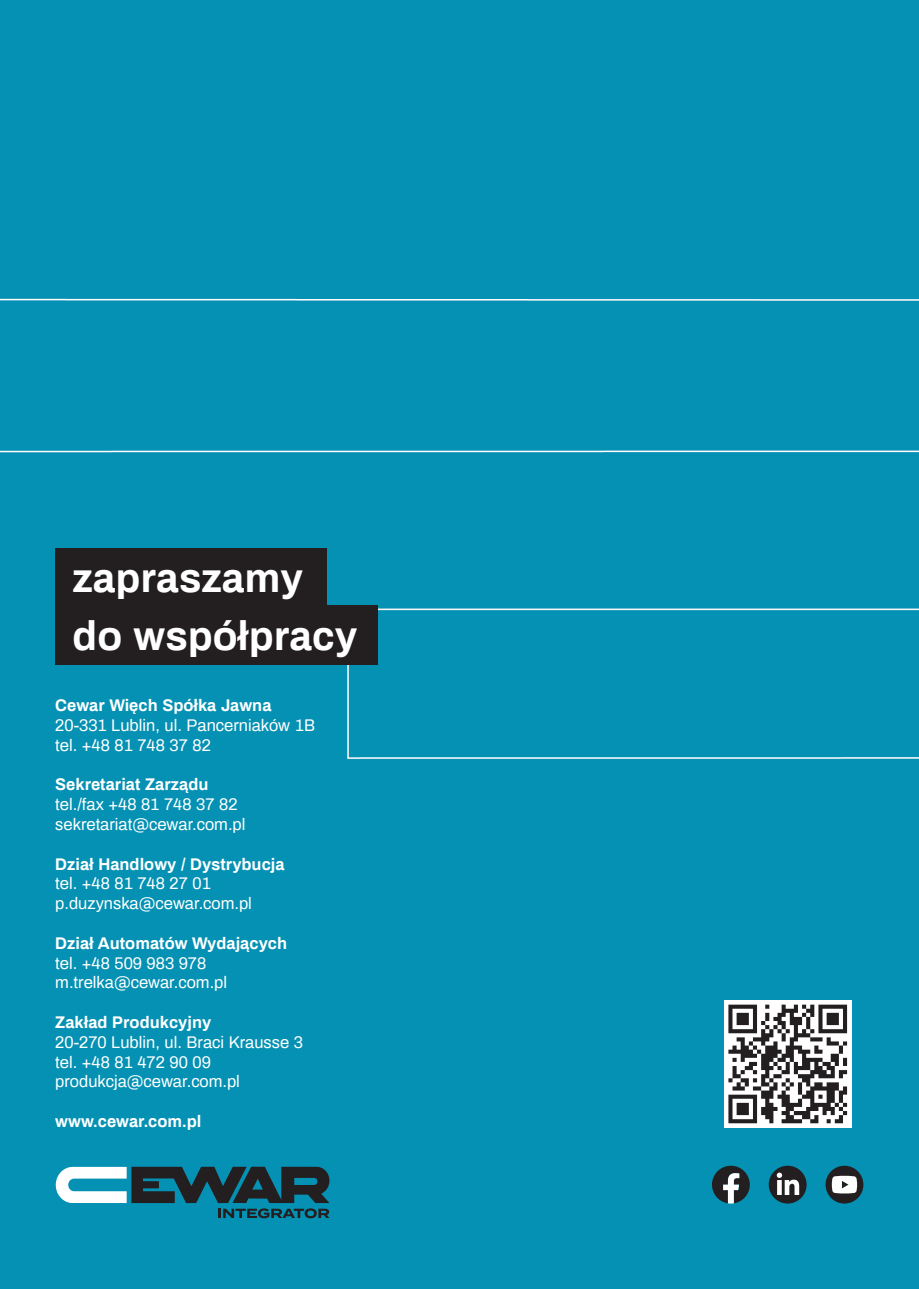
<style>
.page{position:relative;width:919px;height:1289px;background:#fff}
.page>*{position:absolute;margin:0;border:0;box-sizing:border-box;transform-origin:0 0}
.t1{font:700 40.65px/58.1px "Archivo";color:#fff}
.t2{font:16.5px/19.8px "Archivo";color:#fff}
.t3{font:700 16.5px "Archivo";color:#fff}
</style>
<div class="page">
<div style="left:0;top:0;width:918px;height:1288px;background:#0591b3"></div>
<div style="left:55px;top:605px;width:322px;height:59px;background:#231f20"></div>
<div style="left:55px;top:547px;width:271px;height:60px;background:#231f20"></div>
<svg style="left:218px;top:1208px;width:111px;height:10px"></svg>
<svg style="left:56px;top:1166px;width:273px;height:36px"></svg>
<div style="left:724px;top:1000px;width:127px;height:127px;background:#fff"></div>
<svg style="left:728px;top:1004px;width:119px;height:119px"></svg>
<div style="left:825px;top:1165px;width:38px;height:38px;background:#231f20;border-radius:50%"></div>
<svg style="left:831px;top:1175px;width:26px;height:18px"></svg>
<div style="left:768px;top:1165px;width:38px;height:38px;background:#231f20;border-radius:50%"></div>
<svg style="left:776px;top:1172px;width:23px;height:22px"></svg>
<svg style="left:712px;top:1165px;width:37px;height:38px"></svg>
<h1 class="t1" style="left:73px;top:547px;width:286px">zapraszamy do współpracy</h1>
<p class="t3" style="left:55px;top:693px;width:218px">Cewar Więch Spółka Jawna</p>
<p class="t2" style="left:55px;top:714px;width:261px">20-331 Lublin, ul. Pancerniaków 1B tel. +48 81 748 37 82</p>
<p class="t3" style="left:55px;top:772px;width:155px">Sekretariat Zarządu</p>
<p class="t2" style="left:55px;top:793px;width:192px">tel./fax +48 81 748 37 82 sekretariat@cewar.com.pl</p>
<p class="t3" style="left:55px;top:851px;width:231px">Dział Handlowy / Dystrybucja</p>
<p class="t2" style="left:55px;top:872px;width:198px">tel. +48 81 748 27 01 p.duzynska@cewar.com.pl</p>
<p class="t3" style="left:55px;top:931px;width:233px">Dział Automatów Wydających</p>
<p class="t2" style="left:55px;top:951px;width:173px">tel. +48 509 983 978 m.trelka@cewar.com.pl</p>
<p class="t3" style="left:55px;top:1010px;width:157px">Zakład Produkcyjny</p>
<p class="t2" style="left:55px;top:1031px;width:249px">20-270 Lublin, ul. Braci Krausse 3 tel. +48 81 472 90 09 produkcja@cewar.com.pl</p>
<p class="t3" style="left:55px;top:1109px;width:148px">www.cewar.com.pl</p>
</div>
